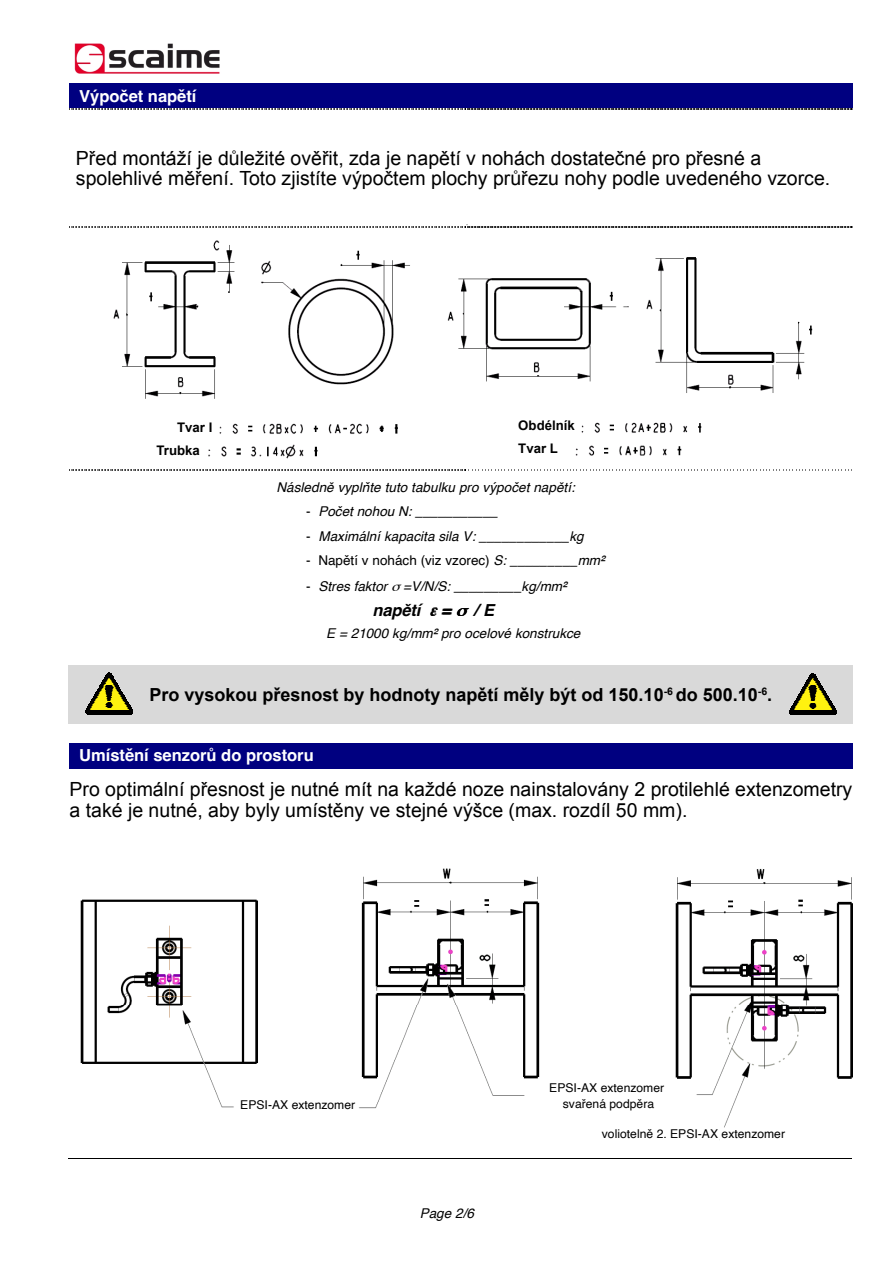
<style>
.page{position:relative;width:893px;height:1264px;background:#fff}
.page>*{position:absolute;margin:0;border:0;box-sizing:border-box;transform-origin:0 0}
.t1{font:19.5px/20.1px "Arial";color:#000}
.t2{font:700 18px "Arial";color:#000}
.t3{font:700 16.5px "Helvetica";color:#fff}
.t4{font:italic 700 16.5px "Helvetica";letter-spacing:-.015em;color:#000}
.t5{font:italic 13.5px "Helvetica";color:#000}
.t6{font:13.5px "Helvetica";color:#000}
.t7{font:700 13.2px "Arial";color:#000}
.t8{font:12.15px/16.4px "Helvetica";color:#000;text-align:center}
.s1{font-style:normal}
.s2{font-style:italic}
</style>
<div class="page">
<div style="left:75px;top:84px;width:772px;height:25px;background:#000080"></div>
<svg style="left:71px;top:109px;width:781px;height:1px"></svg>
<img style="left:113px;top:240px;width:700px;height:219px">
<svg style="left:71px;top:224px;width:781px;height:4px"></svg>
<svg style="left:71px;top:469px;width:781px;height:1px"></svg>
<div style="left:68px;top:664px;width:398px;height:59px;background:#d9d9d9"></div>
<div style="left:466px;top:664px;width:387px;height:59px;background:#d9d9d9"></div>
<div style="left:75px;top:743px;width:772px;height:25px;background:#000080"></div>
<img style="left:80px;top:868px;width:772px;height:272px">
<hr style="left:69px;top:1157px;width:783px;height:1px;background:#000">
<img style="left:74px;top:43px;width:146px;height:31px">
<svg style="left:95px;top:672px;width:29px;height:23px"></svg>
<img style="left:86px;top:695px;width:47px;height:19px">
<img style="left:87px;top:713px;width:44px;height:2px">
<svg style="left:798px;top:673px;width:29px;height:23px"></svg>
<img style="left:789px;top:696px;width:47px;height:19px">
<img style="left:791px;top:714px;width:44px;height:1px">
<div style="left:163px;top:420px;width:50px;height:21px;background:#fff"></div>
<div style="left:164px;top:444px;width:35px;height:20px;background:#fff"></div>
<div style="left:515px;top:416px;width:61px;height:22px;background:#fff"></div>
<div style="left:520px;top:441px;width:49px;height:21px;background:#fff"></div>
<div style="left:237px;top:1091px;width:120px;height:29px;background:#fff"></div>
<div style="left:598px;top:1120px;width:121px;height:29px;background:#fff"></div>
<div style="left:532px;top:1083px;width:149px;height:28px;background:#fff"></div>
<p class="t3" style="left:79px;top:90px;width:119px">Výpočet napětí</p>
<p class="t1" style="left:76px;top:150px;width:756px">Před montáží je důležité ověřit, zda je napětí v nohách dostatečné pro přesné a spolehlivé měření. Toto zjistíte výpočtem plochy průřezu nohy podle uvedeného vzorce.</p>
<p class="t7" style="left:177px;top:422px;width:37px">Tvar I</p>
<p class="t7" style="left:518px;top:420px;width:58px">Obdélník</p>
<p class="t7" style="left:157px;top:445px;width:45px">Trubka</p>
<p class="t7" style="left:518px;top:443px;width:41px">Tvar L</p>
<p class="t5" style="left:276px;top:481px;width:300px">Následně vyplňte tuto tabulku pro výpočet napětí:</p>
<p class="t5" style="left:306px;top:506px;width:193px"><span class="s1">-</span> Počet nohou N: ___________</p>
<p class="t5" style="left:306px;top:530px;width:279px"><span class="s1">-</span> Maximální kapacita sila V: ____________kg</p>
<p class="t6" style="left:306px;top:555px;width:300px">- Napětí v nohách (viz vzorec) <span class="s2">S: _________mm²</span></p>
<p class="t5" style="left:306px;top:580px;width:262px"><span class="s1">-</span> Stres faktor =V/N/S: _________kg/mm²</p>
<p class="t4" style="left:373px;top:603px;width:79px">napětí =</p>
<p class="t4" style="left:474px;top:603px;width:22px">/ E</p>
<p class="t5" style="left:326px;top:628px;width:256px">E = 21000 kg/mm² pro ocelové konstrukce</p>
<p class="t2" style="left:149px;top:688px;width:624px">Pro vysokou přesnost by hodnoty napětí měly být od 150.10<sup>-6</sup> do 500.10<sup>-6</sup>.</p>
<p class="t3" style="left:79px;top:748px;width:236px">Umístění senzorů do prostoru</p>
<p class="t1" style="left:69px;top:780px;width:784px;line-height:21px">Pro optimální přesnost je nutné mít na každé noze nainstalovány 2 protilehlé extenzometry a také je nutné, aby byly umístěny ve stejné výšce (max. rozdíl 50 mm).</p>
<p class="t8" style="left:240px;top:1097px;width:116px">EPSI-AX extenzomer</p>
<p class="t5" style="left:420px;top:1207px;width:56px">Page 2/6</p>
<p class="t8" style="left:549px;top:1079px;width:116px">EPSI-AX extenzomer svařená podpěra</p>
<p class="t8" style="left:602px;top:1126px;width:185px">voliotelně 2. EPSI-AX extenzomer</p>
</div>
